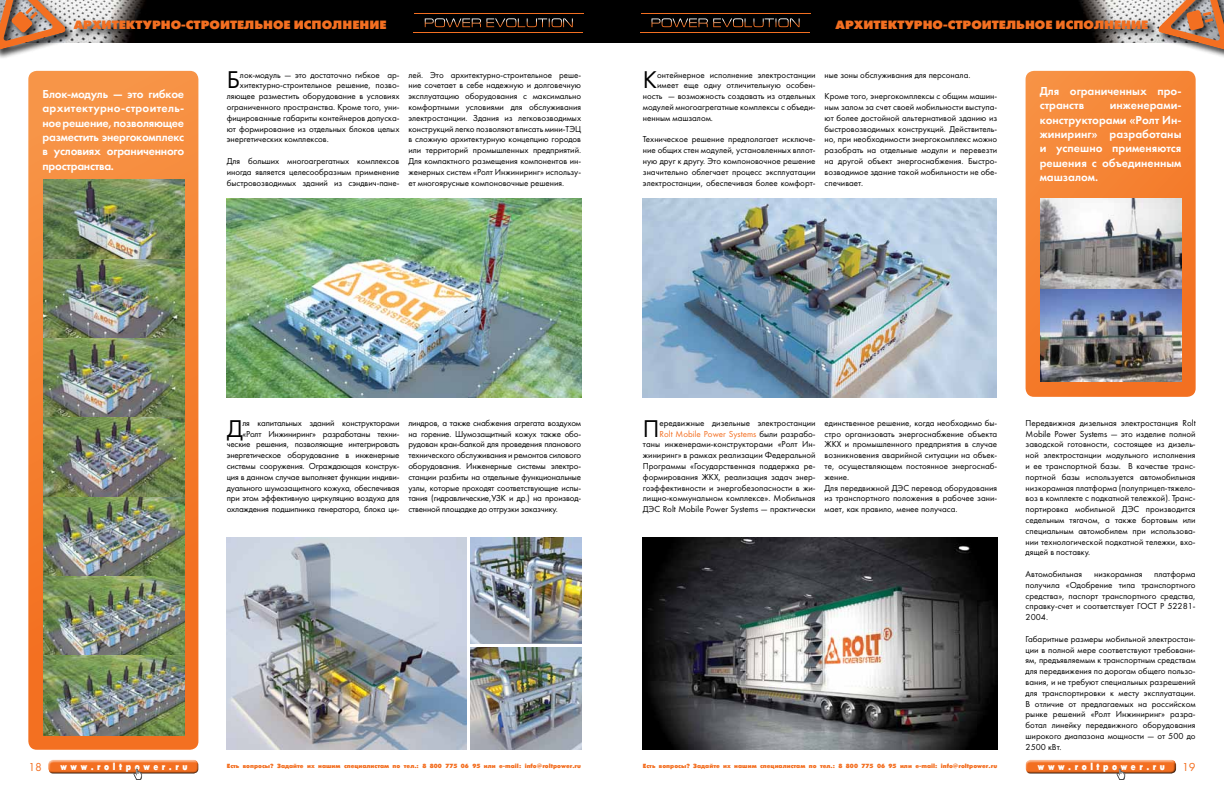
<style>
.page{position:relative;width:1224px;height:792px;background:#fff}
.page>*{position:absolute;margin:0;border:0;box-sizing:border-box;transform-origin:0 0}
.t1{font:25.2px "Futura Book C";color:#000}
.t2{font:12px/14.4px "Futura Demi C";color:#fff;text-align:justify}
.t3{font:12px "Futuris XC";color:#f36f21}
.t4{font:12px "Futura Book C";color:#f36f21}
.t5{font:9.9px "Futuris XC";letter-spacing:.45em;color:#fff;scale:.8 1}
.t6{font:9px/10.8px "Futura Book C";color:#000;text-align:justify}
.t7{font:9px/10.8px "Futura Book C";letter-spacing:-.02em;color:#000;text-align:right}
.t8{font:6px "Futuris XC";color:#f36f21}
.s1{color:#f36f21}
</style>
<div class="page">
<img style="left:75px;top:0;width:1083px;height:42px">
<svg style="left:435px;top:18px;width:138px;height:9px"></svg>
<hr style="left:414px;top:32px;width:169px;height:1px;background:#f36f21">
<hr style="left:414px;top:13px;width:170px;height:1px;background:#f36f21">
<svg style="left:662px;top:18px;width:138px;height:9px"></svg>
<hr style="left:640px;top:32px;width:170px;height:1px;background:#f36f21">
<hr style="left:641px;top:13px;width:169px;height:1px;background:#f36f21">
<div style="left:0;top:0;width:75px;height:59px;background:#000;opacity:.75"></div>
<svg style="left:0;top:0;width:66px;height:50px;background:#bb896c"></svg>
<div style="left:1158px;top:0;width:66px;height:59px;background:#000;opacity:.75"></div>
<svg style="left:1158px;top:0;width:66px;height:50px;background:#c08e71"></svg>
<div style="left:1025px;top:759px;width:152px;height:14px;background:#fef8f4"></div>
<div style="left:1025px;top:760px;width:152px;height:15px;background:#000;opacity:.75"></div>
<div style="left:48px;top:759px;width:151px;height:14px;background:#fef8f4"></div>
<div style="left:48px;top:760px;width:151px;height:15px;background:#000;opacity:.75"></div>
<svg style="left:1117px;top:769px;width:8px;height:11px"></svg>
<svg style="left:134px;top:769px;width:8px;height:11px"></svg>
<div style="left:835px;top:19px;width:323px;height:19px;background:#000;opacity:.75"></div>
<div style="left:73px;top:19px;width:323px;height:19px;background:#000;opacity:.75"></div>
<img style="left:643px;top:537px;width:354px;height:213px">
<img style="left:227px;top:537px;width:240px;height:213px">
<img style="left:642px;top:198px;width:355px;height:200px">
<img style="left:227px;top:198px;width:354px;height:200px">
<svg style="left:28px;top:71px;width:170px;height:679px;background:#f2873a"></svg>
<svg style="left:1026px;top:71px;width:170px;height:326px;background:#f48436"></svg>
<img style="left:43px;top:180px;width:141px;height:555px">
<img style="left:1040px;top:199px;width:141px;height:182px">
<img style="left:471px;top:537px;width:110px;height:106px">
<img style="left:471px;top:647px;width:110px;height:103px">
<h2 class="t3" style="left:74px;top:18px;width:314px">АРХИТЕКТУРНО-СТРОИТЕЛЬНОЕ ИСПОЛНЕНИЕ</h2>
<h2 class="t3" style="left:836px;top:18px;width:314px">АРХИТЕКТУРНО-СТРОИТЕЛЬНОЕ ИСПОЛНЕНИЕ</h2>
<h1 class="t1" style="left:227px;top:66px;width:15px">Б</h1>
<p class="t6" style="left:240px;top:69px;width:161px">лок-модуль — это достаточно гибкое ар-</p>
<p class="t6" style="left:825px;top:69px;width:147px">ные зоны обслуживания для персонала.</p>
<p class="t6" style="left:825px;top:91px;width:174px">Кроме того, энергокомплексы с общим машин&shy;ным залом за счет своей мобильности выступа&shy;ют более достойной альтернативой зданию из быстровозводимых конструкций. Действитель&shy;но, при необходимости энергокомплекс можно разобрать на отдельные модули и перевезти на другой объект энергоснабжения. Быстро&shy;возводимое здание такой мобильности не обе&shy;спечивает.</p>
<p class="t6" style="left:408px;top:69px;width:174px">лей. Это архитектурно-строительное реше&shy;ние сочетает в себе надежную и долговечную эксплуатацию оборудования с максимально комфортными условиями для обслуживания электростанции. Здания из легковозводимых конструкций легко позволяют вписать мини-ТЭЦ в сложную архитектурную концепцию городов или территорий промышленных предприятий.<br>Для компактного размещения компонентов ин&shy;женерных систем «Ролт Инжиниринг» использу&shy;ет многоярусные компоновочные решения.</p>
<h1 class="t1" style="left:643px;top:66px;width:16px">К</h1>
<p class="t6" style="left:657px;top:69px;width:160px">онтейнерное исполнение электростанции</p>
<p class="t6" style="left:657px;top:80px;width:160px">имеет еще одну отличительную особен-</p>
<p class="t6" style="left:643px;top:91px;width:174px">ность — возможность создавать из отдельных</p>
<p class="t6" style="left:643px;top:102px;width:174px">модулей многоагрегатные комплексы с объеди-</p>
<p class="t6" style="left:643px;top:113px;width:72px">ненным машзалом.</p>
<p class="t6" style="left:643px;top:134px;width:174px">Техническое решение предполагает исключе&shy;ние общих стен модулей, установленных вплот&shy;ную друг к другу. Это компоновочное решение значительно облегчает процесс эксплуатации электростанции, обеспечивая более комфорт-</p>
<p class="t6" style="left:240px;top:80px;width:161px">хитектурно-строительное решение, позво-</p>
<p class="t6" style="left:227px;top:91px;width:174px">ляющее разместить оборудование в условиях</p>
<p class="t6" style="left:227px;top:102px;width:174px">ограниченного пространства. Кроме того, уни-</p>
<p class="t6" style="left:227px;top:113px;width:174px">фицированные габариты контейнеров допуска-</p>
<p class="t6" style="left:227px;top:123px;width:174px">ют формирование из отдельных блоков целых</p>
<p class="t6" style="left:227px;top:134px;width:104px">энергетических комплексов.</p>
<p class="t6" style="left:227px;top:156px;width:174px">Для больших многоагрегатных комплексов иногда является целесообразным применение быстровозводимых зданий из сэндвич-пане-</p>
<h2 class="t2" style="left:43px;top:87px;width:143px">Блок-модуль — это гибкое архитектурно-строитель&shy;ное решение, позволяющее разместить энергокомплекс в условиях ограниченного пространства.</h2>
<h2 class="t2" style="left:1040px;top:84px;width:143px">Для ограниченных про&shy;странств</h2>
<h2 class="t2" style="left:1040px;top:98px;width:143px;text-indent:70px">инженерами&shy;конструкторами «Ролт Ин&shy;жиниринг» разработаны и успешно применяются решения с объединенным машзалом.</h2>
<p class="t7" style="left:227px;top:418px;width:174px">ля капитальных зданий конструкторами «Ролт Инжиниринг» разработаны техни&shy;ческие решения, позволяющие интегрировать энергетическое оборудование в инженерные системы сооружения. Ограждающая конструк&shy;ция в данном случае выполняет функции индиви&shy;дуального шумозащитного кожуха, обеспечивая при этом эффективную циркуляцию воздуха для охлаждения подшипника генератора, блока ци-</p>
<p class="t6" style="left:408px;top:418px;width:174px">линдров, а также снабжения агрегата воздухом на горение. Шумозащитный кожух также обо&shy;рудован кран-балкой для проведения планового технического обслуживания и ремонтов силового оборудования. Инженерные системы электро&shy;станции разбиты на отдельные функциональные узлы, которые проходят соответствующие испы&shy;тания (гидравлические,УЗК и др.) на производ&shy;ственной площадке до отгрузки заказчику.</p>
<h1 class="t1" style="left:227px;top:414px;width:18px">Д</h1>
<p class="t6" style="left:643px;top:418px;width:174px;text-align:right">ередвижные дизельные электростанции<br><span class="s1">Rolt Mobile Power Systems</span> были разрабо&shy;таны инженерами-конструкторами «Ролт Ин&shy;жиниринг» в рамках реализации Федеральной Программы «Государственная поддержка ре&shy;формирования ЖКХ, реализация задач энер&shy;гоэффективности и энергобезопасности в жи&shy;лищно-коммунальном комплексе». Мобильная ДЭС Rolt Mobile Power Systems — практически</p>
<p class="t6" style="left:825px;top:418px;width:174px;text-align:left">единственное решение, когда необходимо бы&shy;стро организовать энергоснабжение объекта ЖКХ и промышленного предприятия в случае возникновения аварийной ситуации на объек&shy;те, осуществляющем постоянное энергоснаб&shy;жение.<br>Для передвижной ДЭС перевод оборудования из транспортного положения в рабочее зани&shy;мает, как правило, менее получаса.</p>
<h1 class="t1" style="left:643px;top:414px;width:18px">П</h1>
<p class="t6" style="left:1026px;top:418px;width:172px">Передвижная дизельная электростанция Rolt Mobile Power Systems — это изделие полной заводской готовности, состоящее из дизель&shy;ной электростанции модульного исполнения и ее транспортной базы. В качестве транс&shy;портной базы используется автомобильная низкорамная платформа (полуприцеп-тяжело&shy;воз в комплекте с подкатной тележкой). Транс&shy;портировка мобильной ДЭС производится седельным тягачом, а также бортовым или специальным автомобилем при использова&shy;нии технологической подкатной тележки, вхо&shy;дящей в поставку.</p>
<p class="t6" style="left:1026px;top:569px;width:58px">Автомобильная</p>
<p class="t6" style="left:1094px;top:569px;width:50px">низкорамная</p>
<p class="t6" style="left:1026px;top:569px;width:172px;text-indent:129px">платформа получила «Одобрение типа транспортного средства», паспорт транспортного средства, справку-счет и соответствует ГОСТ Р 52281- 2004.</p>
<p class="t6" style="left:1026px;top:634px;width:172px">Габаритные размеры мобильной электростан&shy;ции в полной мере соответствуют требовани&shy;ям, предъявляемым к транспортным средствам для передвижения по дорогам общего пользо&shy;вания, и не требуют специальных разрешений для транспортировки к месту эксплуатации.<br>В отличие от предлагаемых на российском рынке решений «Ролт Инжиниринг» разра&shy;ботал линейку передвижного оборудования широкого диапазона мощности — от 500 до 2500 кВт.</p>
<h2 class="t4" style="left:28px;top:760px;width:15px">18</h2>
<p class="t5" style="left:61px;top:761px;width:160px">www.roltpower.ru</p>
<p class="t8" style="left:227px;top:763px;width:356px">Есть вопросы? Задайте их нашим специалистам по тел.: 8 800 775 06 95 или e-mail: info@roltpower.ru</p>
<p class="t8" style="left:643px;top:763px;width:356px">Есть вопросы? Задайте их нашим специалистам по тел.: 8 800 775 06 95 или e-mail: info@roltpower.ru</p>
<p class="t5" style="left:1038px;top:761px;width:160px">www.roltpower.ru</p>
<h2 class="t4" style="left:1182px;top:761px;width:15px">19</h2>
</div>
